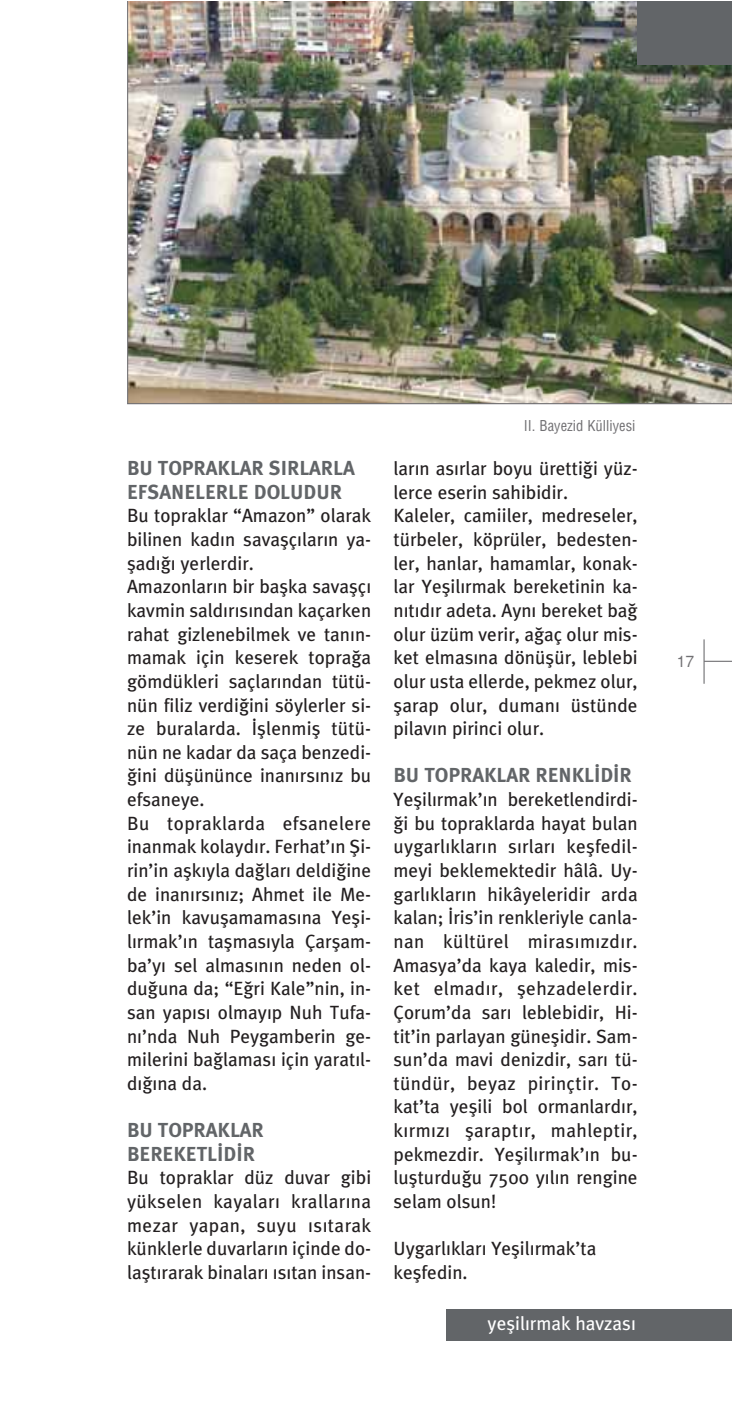
<style>
.page{position:relative;width:734px;height:1404px;background:#fff}
.page>*{position:absolute;margin:0;border:0;box-sizing:border-box;transform-origin:0 0}
.t1{font:20.25px/23.6px "Meta Plus Bold Roman Ti";color:#626568}
.t2{font:19.12px/23.6px "Meta Plus Book Roman Ti";color:#231f20}
.t3{font:19.12px "Meta Plus Book Roman Ti";color:#fff}
.t4{font:500 15.75px "Helvetica";color:#717073}
.t5{font:14.62px "Helvetica Cond";color:#717073}
</style>
<div class="page">
<img style="left:127px;top:1px;width:604px;height:403px">
<div style="left:637px;top:1px;width:94px;height:64px;background:#626568"></div>
<div style="left:446px;top:1309px;width:285px;height:32px;background:#626568"></div>
<hr style="left:703px;top:639px;width:1px;height:44px;background:#717073">
<svg style="left:704px;top:660px;width:27px;height:1px"></svg>
<p class="t1" style="left:127px;top:456px;width:229px">BU TOPRAKLAR SIRLARLA<br>EFSANELERLE DOLUDUR</p>
<p class="t2" style="left:127px;top:505px;width:245px">Bu topraklar “Amazon” olarak bilinen kad›n savaflç›lar›n ya&shy;flad›¤› yerlerdir.<br>Amazonlar›n bir baflka savaflç› kavmin sald›r›s›ndan kaçarken rahat gizlenebilmek ve tan›n&shy;mamak için keserek topra¤a gömdükleri saçlar›ndan tütü&shy;nün filiz verdi¤ini söylerler si&shy;ze buralarda. ‹fllenmifl tütü&shy;nün ne kadar da saça benzedi-¤ini düflününce inan›rs›n›z bu efsaneye.<br>Bu topraklarda efsanelere inanmak kolayd›r. Ferhat’›n fii&shy;rin’in aflk›yla da¤lar› deldi¤ine de inan›rs›n›z; Ahmet ile Me&shy;lek’in kavuflamamas›na Yefli&shy;l›rmak’›n taflmas›yla Çarflam&shy;ba’y› sel almas›n›n neden ol&shy;du¤una da; “E¤ri Kale”nin, in&shy;san yap›s› olmay›p Nuh Tufa&shy;n›’nda Nuh Peygamberin ge&shy;milerini ba¤lamas› için yarat›l&shy;d›¤›na da.</p>
<p class="t1" style="left:127px;top:1118px;width:138px">BU TOPRAKLAR<br>BEREKETL‹D‹R</p>
<p class="t2" style="left:127px;top:1167px;width:245px;text-align:justify">Bu topraklar düz duvar gibi yükselen kayalar› krallar›na mezar yapan, suyu ›s›tarak künklerle duvarlar›n içinde do&shy;laflt›rarak binalar› ›s›tan insan-</p>
<p class="t5" style="left:523px;top:417px;width:113px">II. Bayezid Külliyesi</p>
<p class="t2" style="left:393px;top:458px;width:245px">lar›n as›rlar boyu üretti¤i yüz&shy;lerce eserin sahibidir.<br>Kaleler, camiiler, medreseler, türbeler, köprüler, bedesten&shy;ler, hanlar, hamamlar, konak&shy;lar Yeflil›rmak bereketinin ka&shy;n›t›d›r adeta. Ayn› bereket ba¤ olur üzüm verir, a¤aç olur mis&shy;ket elmas›na dönüflür, leblebi olur usta ellerde, pekmez olur, flarap olur, duman› üstünde pilav›n pirinci olur.</p>
<p class="t1" style="left:393px;top:763px;width:240px">BU TOPRAKLAR RENKL‹D‹R</p>
<p class="t2" style="left:393px;top:789px;width:245px;text-align:justify">Yeflil›rmak’›n bereketlendirdi-¤i bu topraklarda hayat bulan uygarl›klar›n s›rlar› keflfedil&shy;meyi beklemektedir hâlâ. Uy&shy;garl›klar›n hikâyeleridir arda kalan; ‹ris’in renkleriyle canla&shy;nan kültürel miras›m›zd›r.<br>Amasya’da kaya kaledir, mis&shy;ket elmad›r, flehzadelerdir.<br>Çorum’da sar› leblebidir, Hi&shy;tit’in parlayan güneflidir. Sam&shy;sun’da mavi denizdir, sar› tü&shy;tündür, beyaz pirinçtir. To&shy;kat’ta yeflili bol ormanlard›r, k›rm›z› flarapt›r, mahleptir, pekmezdir. Yeflil›rmak’›n bu&shy;luflturdu¤u 7500 y›l›n rengine selam olsun!</p>
<p class="t2" style="left:393px;top:1237px;width:204px">Uygarl›klar› Yeflil›rmak’ta keflfedin.</p>
<p class="t3" style="left:487px;top:1315px;width:150px">yeflil›rmak havzas›</p>
<p class="t4" style="left:676px;top:652px;width:19px">17</p>
</div>
